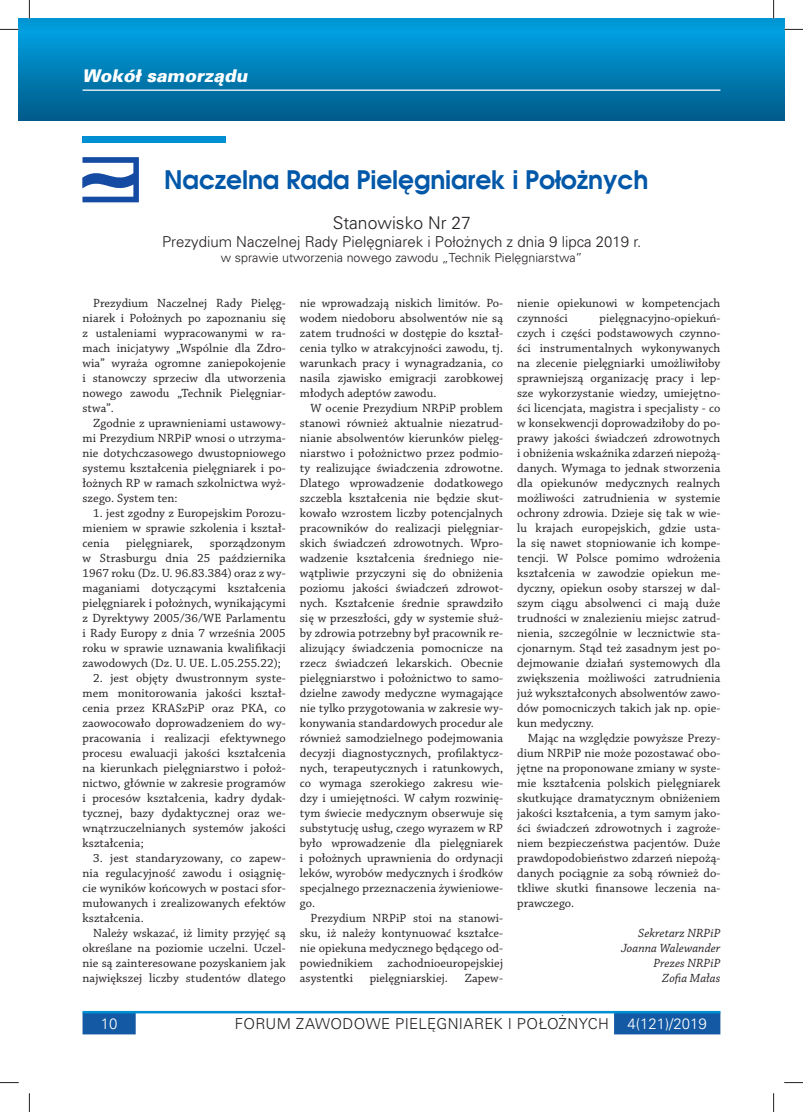
<style>
.page{position:relative;width:803px;height:1112px;background:#fff}
.page>*{position:absolute;margin:0;border:0;box-sizing:border-box;transform-origin:0 0}
.t1{font:700 25px "Avalon";letter-spacing:-.005em;color:#0258a8}
.t2{font:italic 17.5px "USA Black";color:#fff}
.t3{font:17.5px "USA Light";color:#241f1f}
.t4{font:15px "USA Light";letter-spacing:.02em;color:#241f1f}
.t5{font:15px "USA Light";color:#fff}
.t6{font:12.5px/15px "Chaparral Pro";letter-spacing:.005em;color:#241f1f;text-align:justify}
.t7{font:12.5px "USA Light";color:#241f1f}
.t8{font:italic 12.5px/15px "Chaparral Pro";letter-spacing:.005em;color:#241f1f;text-align:right}
.s1{color:#fff}
</style>
<div class="page">
<div style="left:19px;top:19px;width:754px;height:101px;background:linear-gradient(to bottom,#00a5e6,#005b8b)"></div>
<svg style="left:83px;top:1013px;width:637px;height:21px"></svg>
<hr style="left:83px;top:1010px;width:637px;height:3px;background:#008fd3">
<svg style="left:773px;top:19px;width:11px;height:101px"></svg>
<hr style="left:83px;top:89px;width:637px;height:2px;background:#fff">
<svg style="left:82px;top:157px;width:57px;height:45px"></svg>
<div style="left:82px;top:136px;width:144px;height:7px;background:#008fd3"></div>
<svg style="left:0;top:29px;width:19px;height:1px"></svg>
<svg style="left:784px;top:29px;width:19px;height:1px"></svg>
<svg style="left:0;top:1082px;width:19px;height:1px"></svg>
<svg style="left:784px;top:1082px;width:19px;height:1px"></svg>
<svg style="left:29px;top:0;width:1px;height:19px"></svg>
<svg style="left:29px;top:1093px;width:1px;height:18px"></svg>
<svg style="left:773px;top:0;width:1px;height:19px"></svg>
<svg style="left:773px;top:1093px;width:1px;height:18px"></svg>
<h2 class="t2" style="left:83px;top:66px;width:167px">Wokół samorządu</h2>
<h1 class="t1" style="left:164px;top:164px;width:486px">Naczelna Rada Pielęgniarek i Położnych</h1>
<h2 class="t3" style="left:333px;top:212px;width:140px">Stanowisko N r 27</h2>
<p class="t4" style="left:162px;top:233px;width:481px">Prezydium Naczelnej Rady Pielęgniarek i Położnych z dnia 9 lipca 2019 r.</p>
<p class="t7" style="left:221px;top:250px;width:363px">w sprawie utworzenia nowego zawodu „Technik Pielęgniarstwa”</p>
<p class="t6" style="left:83px;top:296px;width:205px;text-indent:11px">Prezydium Naczelnej Rady Pielęg&shy;niarek i Położnych po zapoznaniu się z ustaleniami wypracowanymi w ra&shy;mach inicjatywy „Wspólnie dla Zdro&shy;wia” wyraża ogromne zaniepokojenie i stanowczy sprzeciw dla utworzenia nowego zawodu „Technik Pielęgniar&shy;stwa”.</p>
<p class="t6" style="left:83px;top:416px;width:205px;text-indent:11px">Zgodnie z uprawnieniami ustawowy&shy;mi Prezydium NRPiP wnosi o utrzyma&shy;nie dotychczasowego dwustopniowego systemu kształcenia pielęgniarek i po&shy;łożnych RP w ramach szkolnictwa wyż&shy;szego. System ten:</p>
<p class="t6" style="left:83px;top:506px;width:205px;text-indent:11px">1. jest zgodny z Europejskim Porozu&shy;mieniem w sprawie szkolenia i kształ&shy;cenia</p>
<p class="t6" style="left:83px;top:536px;width:205px;text-indent:127px">sporządzonym w Strasburgu dnia 25 października 1967 roku (Dz. U. 96.83.384) oraz z wy&shy;maganiami dotyczącymi kształcenia pielęgniarek i położnych, wynikającymi z Dyrektywy 2005/36/WE Parlamentu i Rady Europy z dnia 7 września 2005 roku w sprawie uznawania kwalifikacji zawodowych (Dz. U. UE. L.05.255.22);</p>
<p class="t6" style="left:83px;top:671px;width:205px;text-indent:11px">2. jest objęty dwustronnym syste&shy;mem monitorowania jakości kształ&shy;cenia przez KRASzPiP oraz PKA, co zaowocowało doprowadzeniem do wy&shy;pracowania i realizacji efektywnego procesu ewaluacji jakości kształcenia na kierunkach pielęgniarstwo i położ&shy;nictwo, głównie w zakresie programów i procesów kształcenia, kadry dydak&shy;tycznej, bazy dydaktycznej oraz we&shy;wnątrzuczelnianych systemów jakości kształcenia;</p>
<p class="t6" style="left:83px;top:851px;width:205px;text-indent:11px">3. jest standaryzowany, co zapew&shy;nia regulacyjność zawodu i osiągnię&shy;cie wyników końcowych w postaci sfor&shy;mułowanych i zrealizowanych efektów kształcenia.</p>
<p class="t6" style="left:83px;top:926px;width:205px;text-indent:11px">Należy wskazać, iż limity przyjęć są określane na poziomie uczelni. Uczel&shy;nie są zainteresowane pozyskaniem jak największej liczby studentów dlatego</p>
<p class="t6" style="left:126px;top:536px;width:68px">pielęgniarek,</p>
<p class="t6" style="left:300px;top:296px;width:205px">nie wprowadzają niskich limitów. Po&shy;wodem niedoboru absolwentów nie są zatem trudności w dostępie do kształ&shy;cenia tylko w atrakcyjności zawodu, tj. warunkach pracy i wynagradzania, co nasila zjawisko emigracji zarobkowej młodych adeptów zawodu.</p>
<p class="t6" style="left:300px;top:401px;width:205px;text-indent:11px">W ocenie Prezydium NRPiP problem stanowi również aktualnie niezatrud&shy;nianie absolwentów kierunków pielęg&shy;niarstwo i położnictwo przez podmio&shy;ty realizujące świadczenia zdrowotne.<br>Dlatego wprowadzenie dodatkowego szczebla kształcenia nie będzie skut&shy;kowało wzrostem liczby potencjalnych pracowników do realizacji pielęgniar&shy;skich świadczeń zdrowotnych. Wpro&shy;wadzenie kształcenia średniego nie&shy;wątpliwie przyczyni się do obniżenia poziomu jakości świadczeń zdrowot&shy;nych. Kształcenie średnie sprawdziło się w przeszłości, gdy w systemie służ&shy;by zdrowia potrzebny był pracownik re&shy;alizujący świadczenia pomocnicze na rzecz świadczeń lekarskich. Obecnie pielęgniarstwo i położnictwo to samo&shy;dzielne zawody medyczne wymagające nie tylko przygotowania w zakresie wy&shy;konywania standardowych procedur ale również samodzielnego podejmowania decyzji diagnostycznych, profilaktycz&shy;nych, terapeutycznych i ratunkowych, co wymaga szerokiego zakresu wie&shy;dzy i umiejętności. W całym rozwinię&shy;tym świecie medycznym obserwuje się substytucję usług, czego wyrazem w RP było wprowadzenie dla pielęgniarek i położnych uprawnienia do ordynacji leków, wyrobów medycznych i środków specjalnego przeznaczenia żywieniowe&shy;go.</p>
<p class="t6" style="left:300px;top:911px;width:205px;text-indent:11px">Prezydium NRPiP stoi na stanowi&shy;sku, iż należy kontynuować kształce&shy;nie opiekuna medycznego będącego od&shy;powiednikiem zachodnioeuropejskiej asystentki</p>
<p class="t6" style="left:370px;top:971px;width:80px">pielęgniarskiej.</p>
<p class="t6" style="left:465px;top:971px;width:40px">Zapew-</p>
<p class="t6" style="left:517px;top:296px;width:205px">nienie opiekunowi w kompetencjach czynności</p>
<p class="t6" style="left:517px;top:311px;width:205px;text-indent:82px">pielęgnacyjno-opiekuń&shy;czych i części podstawowych czynno&shy;ści instrumentalnych wykonywanych na zlecenie pielęgniarki umożliwiłoby sprawniejszą organizację pracy i lep&shy;sze wykorzystanie wiedzy, umiejętno&shy;ści licencjata, magistra i specjalisty - co w konsekwencji doprowadziłoby do po&shy;prawy jakości świadczeń zdrowotnych i obniżenia wskaźnika zdarzeń niepożą&shy;danych. Wymaga to jednak stworzenia dla opiekunów medycznych realnych możliwości zatrudnienia w systemie ochrony zdrowia. Dzieje się tak w wie&shy;lu krajach europejskich, gdzie usta&shy;la się nawet stopniowanie ich kompe&shy;tencji. W Polsce pomimo wdrożenia kształcenia w zawodzie opiekun me&shy;dyczny, opiekun osoby starszej w dal&shy;szym ciągu absolwenci ci mają duże trudności w znalezieniu miejsc zatrud&shy;nienia, szczególnie w lecznictwie sta&shy;cjonarnym. Stąd też zasadnym jest po&shy;dejmowanie działań systemowych dla zwiększenia możliwości zatrudnienia już wykształconych absolwentów zawo&shy;dów pomocniczych takich jak np. opie&shy;kun medyczny.</p>
<p class="t6" style="left:517px;top:731px;width:205px;text-indent:11px">Mając na względzie powyższe Prezy&shy;dium NRPiP nie może pozostawać obo&shy;jętne na proponowane zmiany w syste&shy;mie kształcenia polskich pielęgniarek skutkujące dramatycznym obniżeniem jakości kształcenia, a tym samym jako&shy;ści świadczeń zdrowotnych i zagroże&shy;niem bezpieczeństwa pacjentów. Duże prawdopodobieństwo zdarzeń niepożą&shy;danych pociągnie za sobą również do&shy;tkliwe skutki finansowe leczenia na&shy;prawczego.</p>
<p class="t8" style="left:621px;top:926px;width:101px">Sekretarz NRPiP<br>Joanna Walewander<br>Prezes NRPiP<br>Zofia Małas</p>
<p class="t5" style="left:101px;top:1015px;width:18px">10</p>
<p class="t4" style="left:235px;top:1015px;width:474px">Forum zawodowe pielęgniarek i położnych <span class="s1">4(121)/2019</span></p>
</div>
